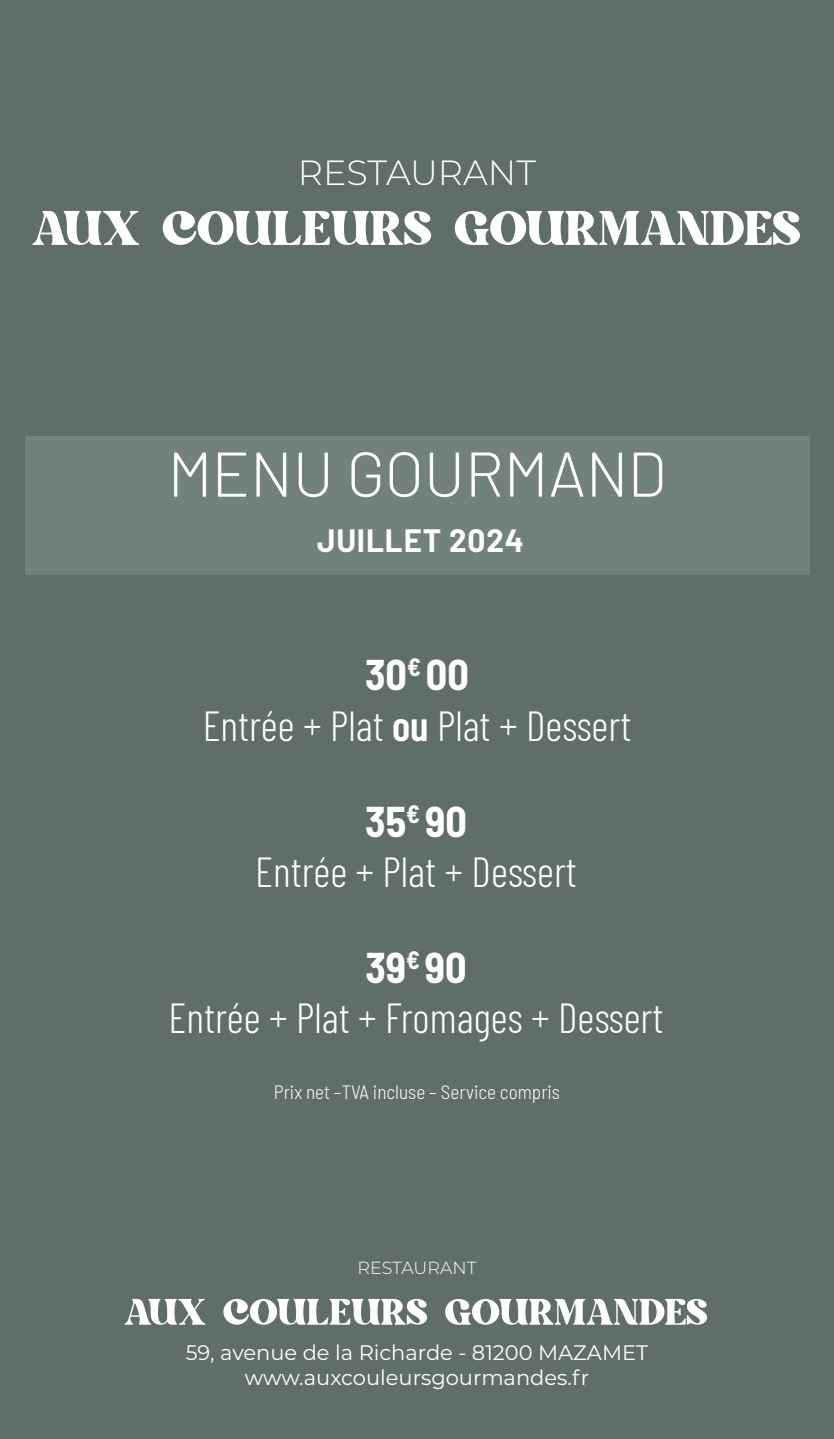
<style>
.page{position:relative;width:834px;height:1439px;background:#fff}
.page>*{position:absolute;margin:0;border:0;box-sizing:border-box;transform-origin:0 0}
.t1{font:300 63px "Barlow";color:#fff}
.t2{font:300 42px "Barlow Condensed";color:#fff}
.t3{font:700 semi-condensed 42px "Barlow";color:#fff}
.t4{font:300 35px "Montserrat";color:#fff}
.t5{font:700 31.5px "Barlow";letter-spacing:.025em;color:#fff}
.t6{font:21px/25.2px "Montserrat";color:#fff;text-align:center}
.t7{font:300 semi-condensed 19.25px "Barlow";color:#fff}
.t8{font:300 17.5px "Montserrat";color:#fff}
.s1{font-weight:600}
</style>
<div class="page">
<div style="left:0;top:0;width:833px;height:1439px;background:#5f6e68"></div>
<div style="left:25px;top:436px;width:784px;height:139px;background:#71827c"></div>
<svg style="left:32px;top:211px;width:108px;height:34px"></svg>
<svg style="left:163px;top:211px;width:269px;height:34px"></svg>
<svg style="left:454px;top:211px;width:346px;height:34px"></svg>
<svg style="left:124px;top:1299px;width:82px;height:25px"></svg>
<svg style="left:223px;top:1298px;width:205px;height:27px"></svg>
<svg style="left:445px;top:1298px;width:263px;height:27px"></svg>
<p class="t4" style="left:298px;top:149px;width:240px">RESTAURANT</p>
<h1 class="t1" style="left:167px;top:435px;width:500px">MENU GOURMAND</h1>
<p class="t5" style="left:317px;top:517px;width:208px">JUILLET 2024</p>
<p class="t3" style="left:365px;top:644px;width:105px">30<sup>€</sup> 00</p>
<p class="t2" style="left:203px;top:695px;width:430px">Entrée + Plat <span class="s1">ou</span> Plat + Dessert</p>
<p class="t3" style="left:365px;top:791px;width:103px">35<sup>€</sup> 90</p>
<p class="t2" style="left:255px;top:842px;width:323px">Entrée + Plat + Dessert</p>
<p class="t3" style="left:365px;top:937px;width:103px">39<sup>€</sup> 90</p>
<p class="t2" style="left:169px;top:988px;width:496px">Entrée + Plat + Fromages + Dessert</p>
<p class="t7" style="left:274px;top:1077px;width:287px">Prix net –TVA incluse – Service compris</p>
<p class="t8" style="left:357px;top:1255px;width:121px">RESTAURANT</p>
<p class="t6" style="left:186px;top:1339px;width:464px">59, avenue de la Richarde - 81200 MAZAMET www.auxcouleursgourmandes.fr</p>
</div>
